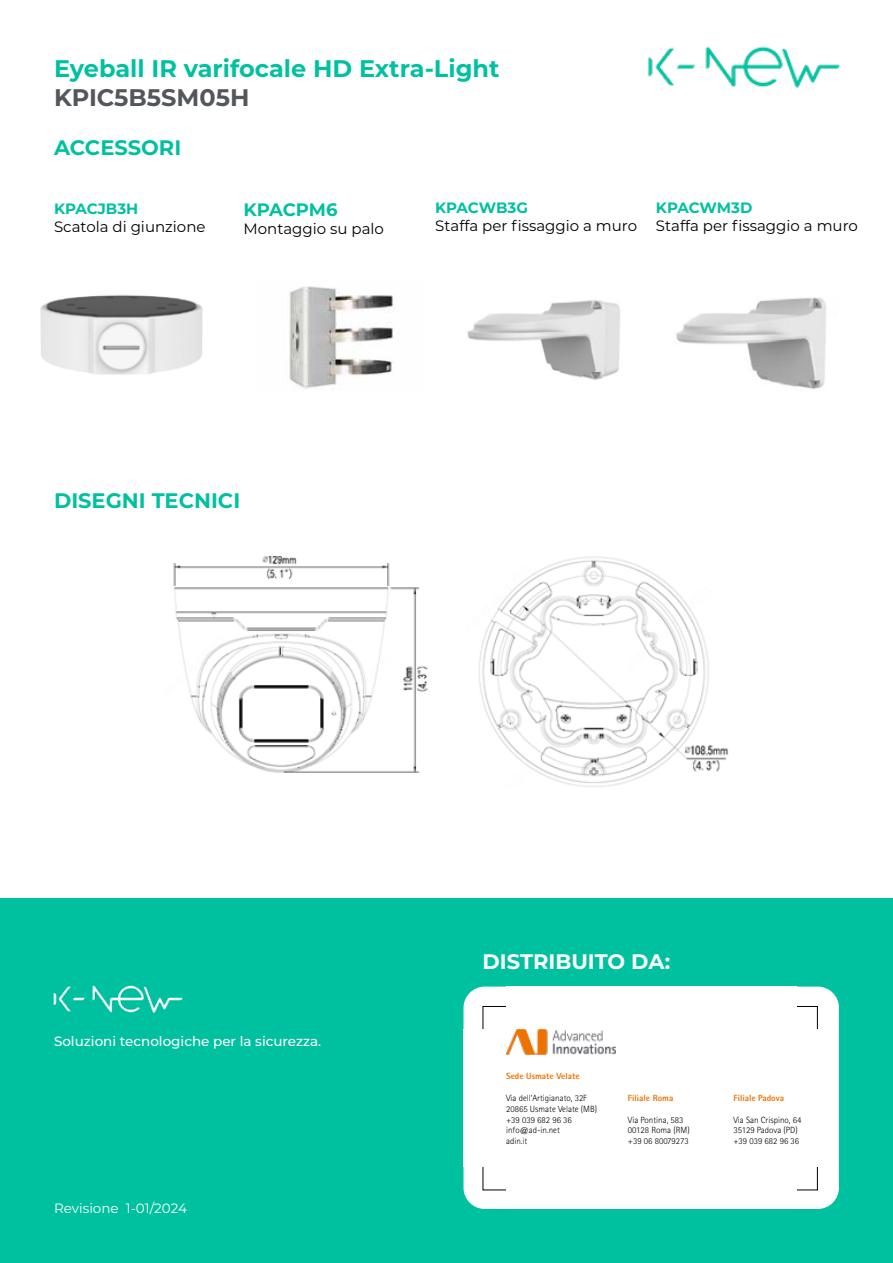
<style>
.page{position:relative;width:893px;height:1263px;background:#fff}
.page>*{position:absolute;margin:0;border:0;box-sizing:border-box;transform-origin:0 0}
.t1{font:700 24px "Montserrat";color:#00c19f}
.t2{font:700 24px "Montserrat";color:#53565a}
.t3{font:700 21px "Montserrat";color:#00c19f}
.t4{font:700 21px "Montserrat";color:#fff}
.t5{font:700 18px "Montserrat";letter-spacing:-.005em;color:#00c19f}
.t6{font:15px "Montserrat";color:#000}
.t7{font:700 15px "Montserrat";color:#00c19f}
.t8{font:500 13.5px "Montserrat";color:#fff}
.t9{font:13.5px "Montserrat";color:#fff}
.t10{font:300 9px/10.8px "Rotis Sans Serif Std";color:#000}
.t11{font:800 9px "Rotis Sans Serif Std";color:#ee7203}
</style>
<div class="page">
<div style="left:0;top:898px;width:893px;height:365px;background:#00c19f"></div>
<div style="left:463px;top:986px;width:376px;height:223px;background:#fff;border-radius:21px"></div>
<img style="left:506px;top:1029px;width:110px;height:26px">
<img style="left:53px;top:985px;width:130px;height:28px">
<img style="left:648px;top:46px;width:192px;height:42px">
<img style="left:479px;top:556px;width:250px;height:231px">
<img style="left:173px;top:557px;width:255px;height:216px">
<img style="left:289px;top:286px;width:106px;height:103px">
<img style="left:467px;top:300px;width:153px;height:80px">
<img style="left:676px;top:297px;width:150px;height:93px">
<img style="left:40px;top:295px;width:163px;height:80px">
<h1 class="t1" style="left:54px;top:51px;width:447px">Eyeball IR varifocale HD Extra-Light</h1>
<h1 class="t2" style="left:54px;top:80px;width:197px">KPIC5B5SM05H</h1>
<h2 class="t3" style="left:54px;top:133px;width:129px">ACCESSORI</h2>
<h3 class="t7" style="left:54px;top:198px;width:86px">KPACJB3H</h3>
<h3 class="t6" style="left:54px;top:216px;width:153px">Scatola di giunzione</h3>
<h3 class="t5" style="left:243px;top:197px;width:96px">KPACPM6</h3>
<h3 class="t6" style="left:243px;top:219px;width:142px">Montaggio su palo</h3>
<h3 class="t7" style="left:435px;top:197px;width:94px">KPACWB3G</h3>
<h3 class="t6" style="left:435px;top:216px;width:203px">Staffa per fissaggio a muro</h3>
<h3 class="t7" style="left:656px;top:197px;width:98px">KPACWM3D</h3>
<h3 class="t6" style="left:656px;top:216px;width:203px">Staffa per fissaggio a muro</h3>
<h2 class="t3" style="left:54px;top:486px;width:188px">DISEGNI TECNICI</h2>
<h3 class="t8" style="left:54px;top:1032px;width:269px">Soluzioni tecnologiche per la sicurezza.</h3>
<h3 class="t9" style="left:54px;top:1198px;width:135px">Revisione 1-01/2024</h3>
<h2 class="t4" style="left:483px;top:946px;width:189px">DISTRIBUITO DA:</h2>
<p class="t11" style="left:506px;top:1070px;width:75px">Sede Usmate Velate</p>
<p class="t10" style="left:506px;top:1092px;width:92px">Via dell’Artigianato, 32F<br>20865 Usmate Velate (MB) +39 039 682 96 36 info@ad-in.net<br>adin.it</p>
<p class="t11" style="left:628px;top:1092px;width:47px">Filiale Roma</p>
<p class="t10" style="left:628px;top:1114px;width:63px">Via Pontina, 583<br>00128 Roma (RM) +39 06 80079273</p>
<p class="t11" style="left:733px;top:1092px;width:52px">Filiale Padova</p>
<p class="t10" style="left:733px;top:1114px;width:69px">Via San Crispino, 64<br>35129 Padova (PD) +39 039 682 96 36</p>
</div>
